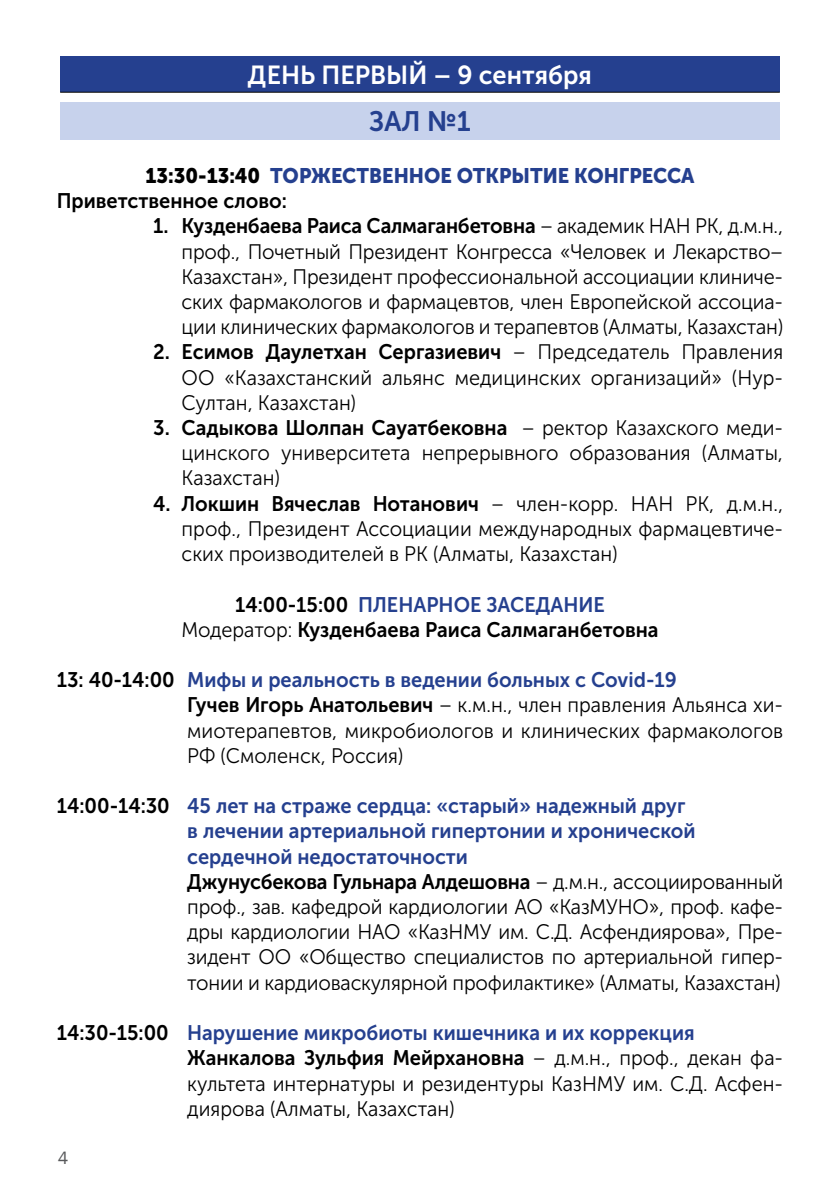
<style>
.page{position:relative;width:840px;height:1191px;background:#fff}
.page>*{position:absolute;margin:0;border:0;box-sizing:border-box;transform-origin:0 0}
.t1{font:28px "Museo Sans Cyrl 700";color:#25408f}
.t2{font:26px "Museo Sans Cyrl 700";color:#fff}
.t3{font:21px/25.2px "Museo Sans Cyrl 300";color:#000;scale:.95 1}
.t4{font:21px/25.2px "Museo Sans Cyrl 700";color:#25408f;scale:.95 1}
.t5{font:21px/25.2px "Museo Sans Cyrl 700";color:#000;text-align:center;scale:.95 1}
.t6{font:21px "Museo Sans Cyrl 900";color:#25408f;scale:.95 1}
.t7{font:18px "Franklin Gothic";color:#58595b}
.s1{color:#000}
.s2{font-family:"Museo Sans Cyrl 300"}
.s3{color:#25408f}
.s4{font-family:"Museo Sans Cyrl 700"}
.s5{font-family:"Museo Sans Cyrl 300";color:#000}
</style>
<div class="page">
<div style="left:60px;top:57px;width:719px;height:35px;background:#25408f"></div>
<hr style="left:60px;top:92px;width:719px;height:1px;background:#000">
<div style="left:60px;top:102px;width:719px;height:37px;background:#c7d2ec"></div>
<p class="t2" style="left:248px;top:61px;width:345px">ДЕНЬ ПЕРВЫЙ – 9 сентября</p>
<h1 class="t1" style="left:369px;top:106px;width:103px">ЗАЛ №1</h1>
<p class="t6" style="left:145px;top:164px;width:579px"><span class="s1">13:30-13:40</span> ТОРЖЕСТВЕННОЕ ОТКРЫТИЕ КОНГРЕССА</p>
<p class="t5" style="left:57px;top:188px;width:244px">Приветственное слово:</p>
<p class="t5" style="left:153px;top:213px;width:664px">1. Кузденбаева Раиса Салмаганбетовна <span class="s2">– академик НАН РК, д.м.н.,</span></p>
<p class="t3" style="left:181px;top:239px;width:634px;text-align:justify">проф., Почетный Президент Конгресса «Человек и Лекарство– Казахстан», Президент профессиональной ассоциации клиниче&shy;ских фармакологов и фармацевтов, член Европейской ассоциа&shy;ции клинических фармакологов и терапевтов (Алматы, Казахстан)</p>
<p class="t5" style="left:153px;top:339px;width:664px">2. Есимов Даулетхан Сергазиевич <span class="s2">– Председатель Правления</span></p>
<p class="t3" style="left:181px;top:365px;width:631px">ОО «Казахстанский альянс медицинских организаций» (Нур-<br>Султан, Казахстан)</p>
<p class="t5" style="left:153px;top:415px;width:664px">3. Садыкова Шолпан Сауатбековна <span class="s2">– ректор Казахского меди-</span></p>
<p class="t3" style="left:181px;top:440px;width:634px">цинского университета непрерывного образования (Алматы,<br>Казахстан)</p>
<p class="t5" style="left:153px;top:491px;width:664px">4. Локшин Вячеслав Нотанович <span class="s2">– член-корр. НАН РК, д.м.н.,</span></p>
<p class="t3" style="left:181px;top:516px;width:634px">проф., Президент Ассоциации международных фармацевтиче&shy;ских производителей в РК (Алматы, Казахстан)</p>
<p class="t5" style="left:181px;top:591px;width:503px">14:00-15:00 <span class="s3">ПЛЕНАРНОЕ ЗАСЕДАНИЕ<br></span><span class="s2">Модератор:</span> Кузденбаева Раиса Салмаганбетовна</p>
<p class="t4" style="left:57px;top:667px;width:653px"><span class="s1">13: 40-14:00</span> Мифы и реальность в ведении больных с Covid-19</p>
<p class="t3" style="left:187px;top:692px;width:628px;text-align:justify"><span class="s4">Гучев Игорь Анатольевич</span> – к.м.н., член правления Альянса хи&shy;миотерапевтов, микробиологов и клинических фармакологов РФ (Смоленск, Россия)</p>
<p class="t4" style="left:187px;top:793px;width:628px;text-indent:-130px"><span class="s1">14:00-14:30</span> 45 лет на страже сердца: «старый» надежный друг<br>в лечении артериальной гипертонии и хронической сердечной недостаточности<br><span class="s1">Джунусбекова Гульнара Алдешовна</span> <span class="s5">– д.м.н., ассоциированный</span></p>
<p class="t3" style="left:187px;top:894px;width:628px;text-align:justify">проф., зав. кафедрой кардиологии АО «КазМУНО», проф. кафе&shy;дры кардиологии НАО «КазНМУ им. С.Д. Асфендиярова», Пре&shy;зидент ОО «Общество специалистов по артериальной гипер&shy;тонии и кардиоваскулярной профилактике» (Алматы, Казахстан)</p>
<p class="t4" style="left:187px;top:1020px;width:628px;text-indent:-130px"><span class="s1">14:30-15:00</span> Нарушение микробиоты кишечника и их коррекция<br><span class="s1">Жанкалова Зульфия Мейрхановна</span> <span class="s5">– д.м.н., проф., декан фа-</span></p>
<p class="t3" style="left:187px;top:1070px;width:628px">культета интернатуры и резидентуры КазНМУ им. С.Д. Асфен&shy;диярова (Алматы, Казахстан)</p>
<p class="t7" style="left:58px;top:1146px;width:12px">4</p>
</div>
